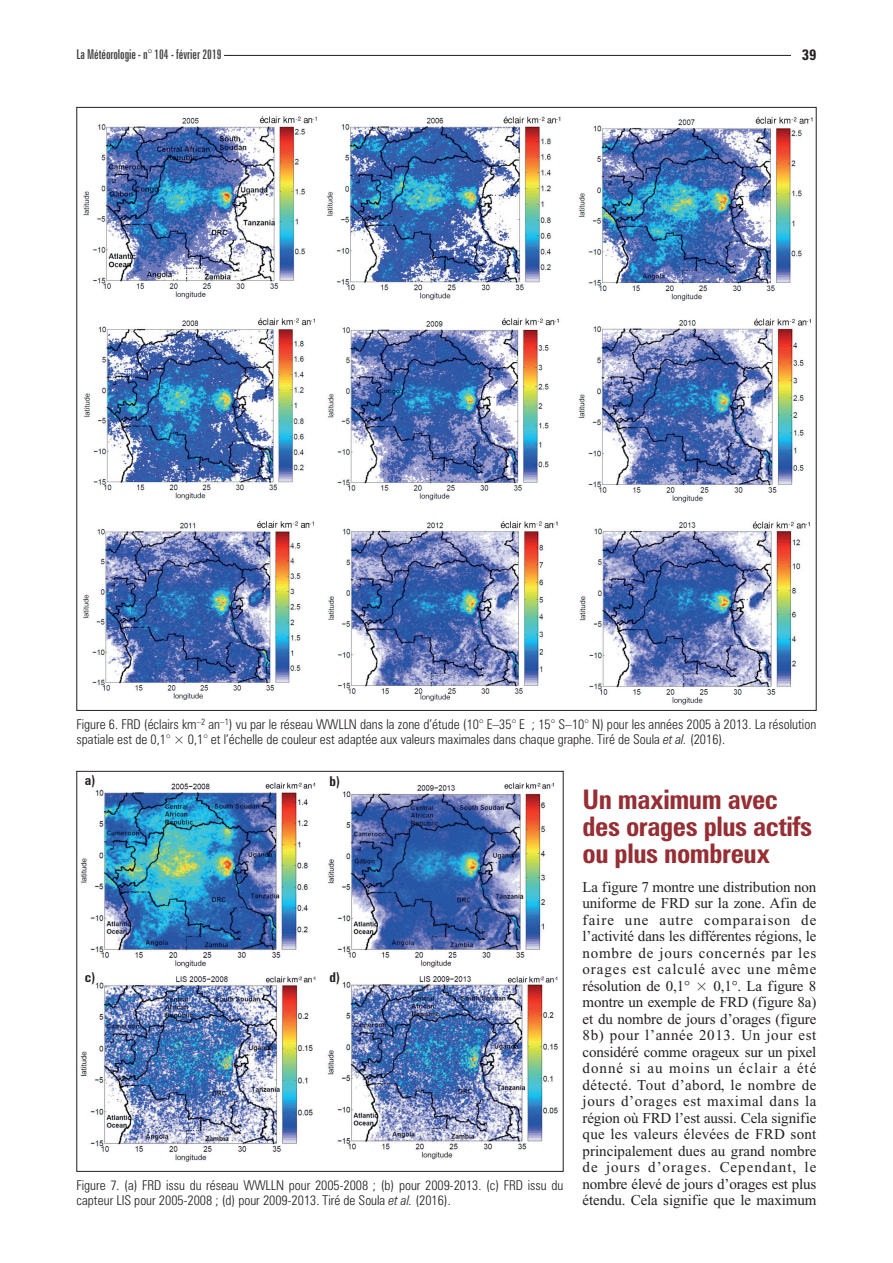
<style>
.page{position:relative;width:893px;height:1263px;background:#fff}
.page>*{position:absolute;margin:0;border:0;box-sizing:border-box;transform-origin:0 0}
.t1{font:700 condensed 27px/27px "Zurich BT";letter-spacing:-.015em;color:#962e33}
.t2{font:15px/16.5px "Times New Roman";letter-spacing:-.01em;color:#231f20;text-align:justify}
.t3{font:700 condensed 15px "Zurich BT";color:#231f20}
.t4{font:300 condensed 13.5px/15px "Zurich BT";color:#231f20}
.t5{font:extra-condensed 13.5px "Zurich BT";color:#3e3e3f}
.t6{font:700 condensed 13.5px "Zurich BT";color:#231f20}
.s1{font-style:italic}
.s2{font-family:"Zurich BT";font-weight:300;font-stretch:condensed}
</style>
<div class="page">
<hr style="left:224px;top:55px;width:567px;height:1px;background:#231f20">
<img style="left:83px;top:116px;width:730px;height:589px">
<img style="left:80px;top:782px;width:478px;height:380px">
<p class="t5" style="left:77px;top:49px;width:146px">La Météorologie - n° 104 - février 2019</p>
<p class="t3" style="left:802px;top:49px;width:16px">39</p>
<p class="t4" style="left:77px;top:718px;width:741px">Figure 6. FRD (éclairs km<sup>–2</sup> an<sup>–1</sup>) vu par le réseau WWLLN dans la zone d’étude (10° E–35° E ; 15° S–10° N) pour les années 2005 à 2013. La résolution spatiale est de 0,1° × 0,1° et l’échelle de couleur est adaptée aux valeurs maximales dans chaque graphe. Tiré de Soula <span class="s1">et al.</span> (2016).</p>
<p class="t6" style="left:85px;top:775px;width:12px">a)</p>
<p class="t6" style="left:330px;top:776px;width:12px">b)</p>
<p class="t6" style="left:85px;top:972px;width:12px">c)</p>
<p class="t6" style="left:330px;top:972px;width:12px">d)</p>
<p class="t4" style="left:77px;top:1179px;width:488px">Figure 7. (a) FRD issu du réseau WWLLN pour 2005-2008 ; (b) pour 2009-2013. (c) FRD issu du capteur LIS pour 2005-2008 ; (d) pour 2009-2013. Tiré de Soula <span class="s1">et al.</span> (2016).</p>
<h1 class="t1" style="left:583px;top:788px;width:231px">Un maximum avec des orages plus actifs ou plus nombreux</h1>
<p class="t2" style="left:583px;top:880px;width:235px">La figure 7 montre une distribution non uniforme de FRD sur la zone. Afin de faire une autre comparaison de l’activité dans les différentes régions, le nombre de jours concernés par les orages est calculé avec une même résolution de 0,1° <span class="s2">×</span> 0,1°. La figure 8 montre un exemple de FRD (figure 8a) et du nombre de jours d’orages (figure 8b) pour l’année 2013. Un jour est considéré comme orageux sur un pixel donné si au moins un éclair a été détecté. Tout d’abord, le nombre de jours d’orages est maximal dans la région où FRD l’est aussi. Cela signifie que les valeurs élevées de FRD sont principalement dues au grand nombre de jours d’orages. Cependant, le nombre élevé de jours d’orages est plus étendu. Cela signifie que le maximum</p>
</div>
